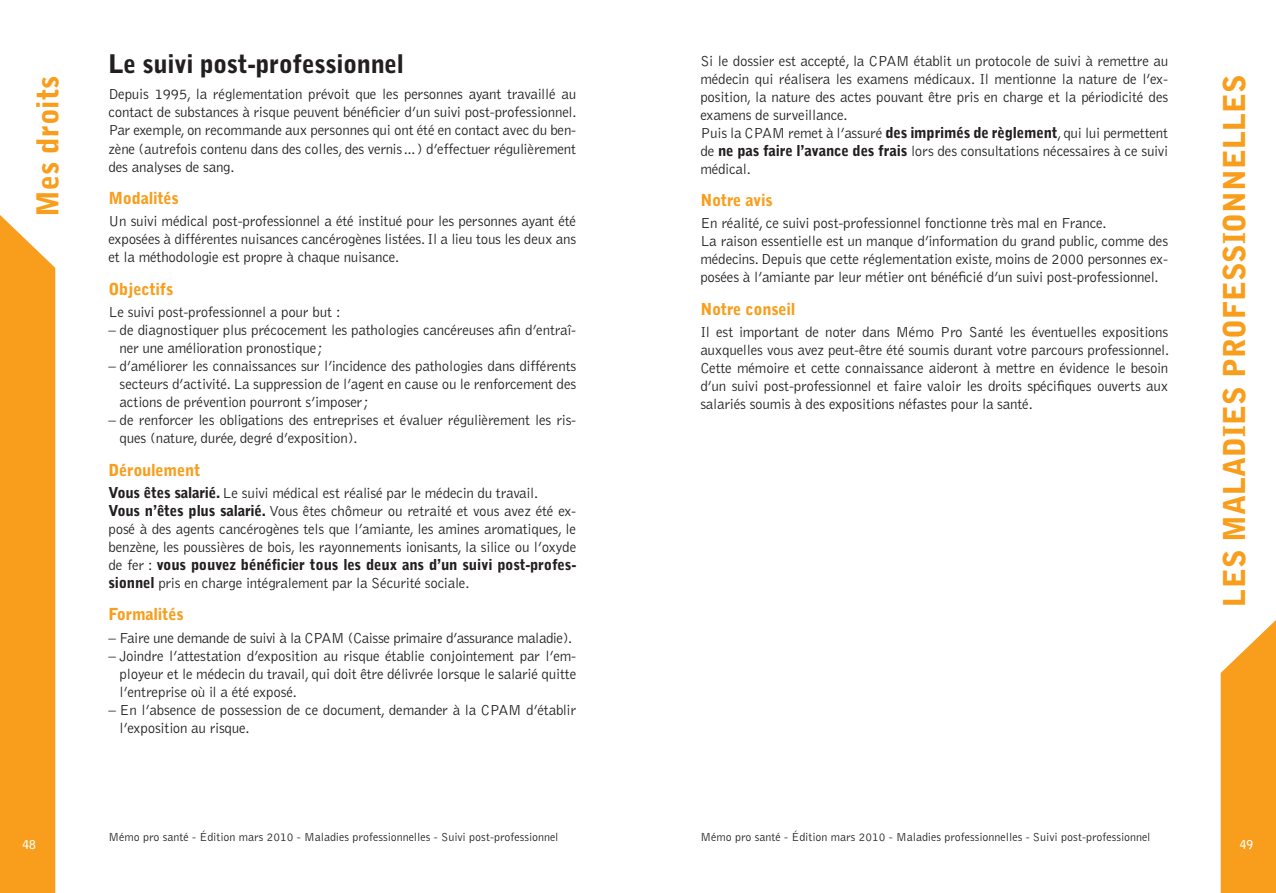
<style>
.page{position:relative;width:1276px;height:893px;background:#fff}
.page>*{position:absolute;margin:0;border:0;box-sizing:border-box;transform-origin:0 0}
.t1{font:900 30px "Bell Gothic";color:#f89e1c}
.t2{font:900 25.5px "Bell Gothic";letter-spacing:-.015em;color:#231f20}
.t3{font:900 16.5px "Bell Gothic";letter-spacing:-.015em;color:#f89e1c}
.t4{font:300 15px/18px "Bell Gothic";letter-spacing:-.015em;color:#231f20}
.t5{font:300 12px "Bell Gothic";color:#231f20}
.t6{font:700 12px "Bell Gothic";color:#fff}
.s1{font-weight:900}
</style>
<div class="page">
<svg style="left:1220px;top:620px;width:56px;height:273px;background:#f8a834"></svg>
<div style="left:0;top:215px;width:55px;height:678px;background:#f89e1c"></div>
<h1 class="t1" style="left:30px;top:217px;width:143px;rotate:-90deg">Mes droits</h1>
<h2 class="t2" style="left:108px;top:49px;width:297px">Le suivi post-professionnel</h2>
<p class="t4" style="left:108px;top:86px;width:469px;text-align:justify">Depuis 1995, la réglementation prévoit que les personnes ayant travaillé au contact de substances à risque peuvent bénéficier d’un suivi post-professionnel.<br>Par exemple, on recommande aux personnes qui ont été en contact avec du ben&shy;zène (autrefois contenu dans des colles, des vernis…) d’effectuer régulièrement des analyses de sang.</p>
<p class="t3" style="left:108px;top:188px;width:72px">Modalités</p>
<p class="t4" style="left:108px;top:213px;width:469px;text-align:justify">Un suivi médical post-professionnel a été institué pour les personnes ayant été exposées à différentes nuisances cancérogènes listées. Il a lieu tous les deux ans et la méthodologie est propre à chaque nuisance.</p>
<p class="t3" style="left:108px;top:279px;width:66px">O bjectifs</p>
<p class="t4" style="left:108px;top:303px;width:234px">Le suivi post-professionnel a pour but :</p>
<p class="t4" style="left:120px;top:321px;width:458px;text-indent:-11px">– de diagnostiquer plus précocement les pathologies cancéreuses afin d’entraî&shy;ner une amélioration pronostique;</p>
<p class="t4" style="left:120px;top:357px;width:458px;text-align:justify;text-indent:-11px">– d’améliorer les connaissances sur l’incidence des pathologies dans différents secteurs d’activité. La suppression de l’agent en cause ou le renforcement des actions de prévention pourront s’imposer;</p>
<p class="t4" style="left:120px;top:411px;width:458px;text-indent:-11px">– de renforcer les obligations des entreprises et évaluer régulièrement les ris&shy;ques (nature, durée, degré d’exposition).</p>
<p class="t3" style="left:108px;top:460px;width:93px">Déroulement</p>
<p class="t4" style="left:108px;top:484px;width:469px"><span class="s1">Vous êtes salarié.</span> Le suivi médical est réalisé par le médecin du travail.<br><span class="s1">Vous n’êtes plus salarié.</span> Vous êtes chômeur ou retraité et vous avez été ex&shy;posé à des agents cancérogènes tels que l’amiante, les amines aromatiques, le benzène, les poussières de bois, les rayonnements ionisants, la silice ou l’oxyde de fer : <span class="s1">vous pouvez bénéficier tous les deux ans d’un suivi post-profes&shy;sionnel</span> pris en charge intégralement par la Sécurité sociale.</p>
<p class="t3" style="left:108px;top:605px;width:77px">Formalités</p>
<p class="t4" style="left:108px;top:629px;width:465px">– Faire une demande de suivi à la CPAM (Caisse primaire d’assurance maladie).</p>
<p class="t4" style="left:120px;top:647px;width:458px;text-align:justify;text-indent:-11px">– Joindre l’attestation d’exposition au risque établie conjointement par l’em&shy;ployeur et le médecin du travail, qui doit être délivrée lorsque le salarié quitte l’entreprise où il a été exposé.</p>
<p class="t4" style="left:120px;top:701px;width:458px;text-indent:-11px">– En l’absence de possession de ce document, demander à la CPAM d’établir l’exposition au risque.</p>
<p class="t4" style="left:700px;top:52px;width:469px">Si le dossier est accepté, la CPAM établit un protocole de suivi à remettre au médecin qui réalisera les examens médicaux. Il mentionne la nature de l’ex&shy;position, la nature des actes pouvant être pris en charge et la périodicité des examens de surveillance.<br>Puis la CPAM remet à l’assuré <span class="s1">des imprimés de règlement</span>, qui lui permettent de <span class="s1">ne pas faire l’avance des frais</span> lors des consultations nécessaires à ce suivi médical.</p>
<p class="t3" style="left:700px;top:190px;width:74px">N otre avis</p>
<p class="t4" style="left:700px;top:215px;width:469px">En réalité, ce suivi post-professionnel fonctionne très mal en France.<br>La raison essentielle est un manque d’information du grand public, comme des médecins. Depuis que cette réglementation existe, moins de 2000 personnes ex&shy;posées à l’amiante par leur métier ont bénéficié d’un suivi post-professionnel.</p>
<p class="t3" style="left:700px;top:299px;width:97px">N otre conseil</p>
<p class="t4" style="left:700px;top:323px;width:470px;text-align:justify">Il est important de noter dans Mémo Pro Santé les éventuelles expositions auxquelles vous avez peut-être été soumis durant votre parcours professionnel.<br>Cette mémoire et cette connaissance aideront à mettre en évidence le besoin d’un suivi post-professionnel et faire valoir les droits spécifiques ouverts aux salariés soumis à des expositions néfastes pour la santé.</p>
<h1 class="t1" style="left:1216px;top:606px;width:529px;rotate:-90deg">les maladies professionnelles</h1>
<p class="t5" style="left:108px;top:830px;width:452px">Mémo pro santé - Édition mars 2010 - Maladies professionnelles - Suivi post-professionnel</p>
<p class="t5" style="left:700px;top:831px;width:452px">Mémo pro santé - Édition mars 2010 - Maladies professionnelles - Suivi post-professionnel</p>
<p class="t6" style="left:23px;top:837px;width:15px">48</p>
<p class="t6" style="left:1239px;top:837px;width:15px">49</p>
</div>
